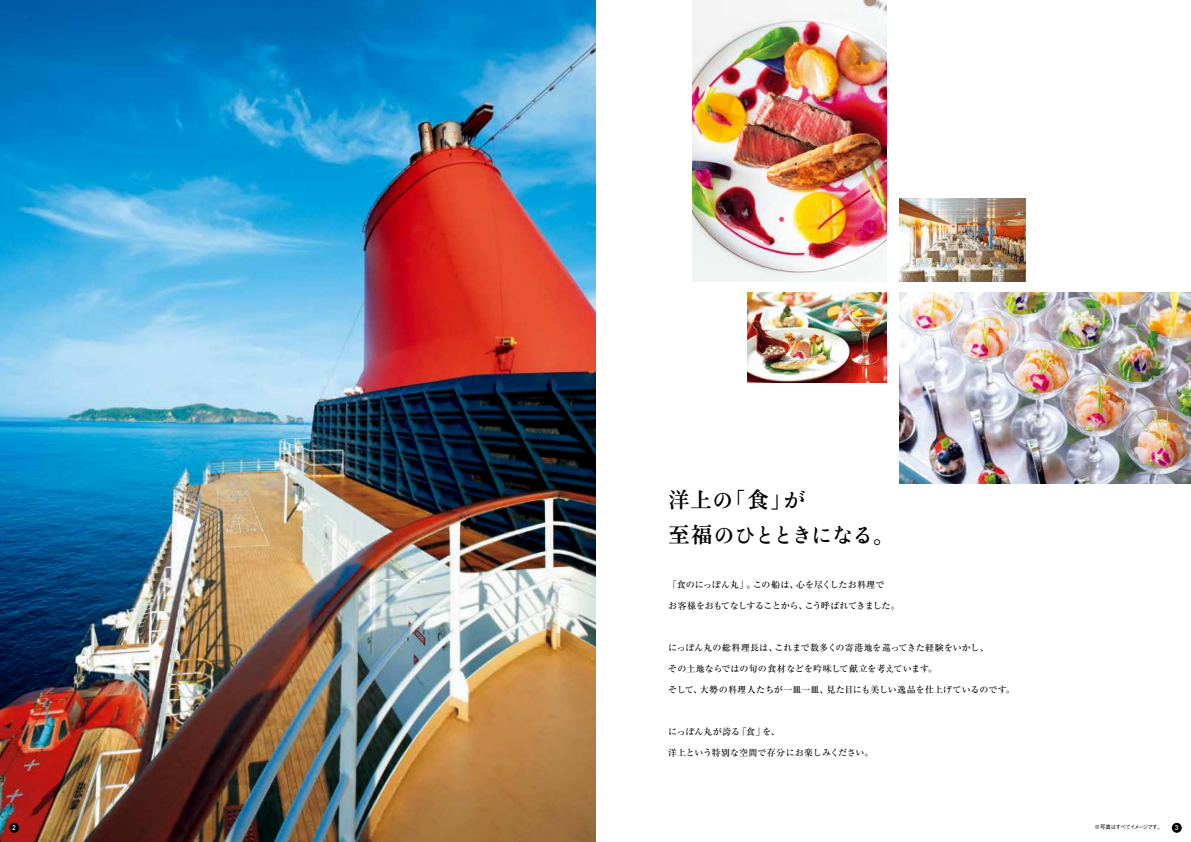
<style>
.page{position:relative;width:1191px;height:842px;background:#fff}
.page>*{position:absolute;margin:0;border:0;box-sizing:border-box;transform-origin:0 0}
.t1{font:22px/34.9px "OT NIS Smin 6 SM";letter-spacing:-.05em;color:#000}
.t2{font:500 9px "Ryumin Pr 5";color:#000}
.t3{font:500 9px "Ryumin Pr 5";letter-spacing:-.045em;color:#000}
.t4{font:500 7px "DIN Pro";color:#fff}
.t5{font:500 5.5px "Gothic BBB Pr 5";letter-spacing:-.125em;color:#000}
</style>
<div class="page">
<img style="left:0;top:0;width:595px;height:842px">
<div style="left:9px;top:823px;width:10px;height:10px;background:#000;border-radius:50%"></div>
<div style="left:1171px;top:823px;width:10px;height:10px;background:#000;border-radius:50%"></div>
<img style="left:899px;top:292px;width:292px;height:191px">
<img style="left:693px;top:0;width:193px;height:281px">
<img style="left:747px;top:293px;width:139px;height:90px">
<img style="left:900px;top:199px;width:125px;height:82px">
<h1 class="t1" style="left:668px;top:484px;width:229px">洋上の「食」が<br>至福のひとときになる。</h1>
<p class="t2" style="left:668px;top:577px;width:218px">「食のにっぽん丸」。この船は、心を尽くしたお料理で</p>
<p class="t3" style="left:668px;top:598px;width:233px">お客様をおもてなしすることから、こう呼ばれてきました。</p>
<p class="t2" style="left:668px;top:640px;width:322px">にっぽん丸の総料理長は、これまで数多くの寄港地を巡ってきた経験をいかし、</p>
<p class="t2" style="left:668px;top:661px;width:270px">その土地ならではの旬の食材などを吟味して献立を考えています。</p>
<p class="t2" style="left:668px;top:682px;width:348px">そして、大勢の料理人たちが一皿一皿、見た目にも美しい逸品を仕上げているのです。</p>
<p class="t2" style="left:668px;top:724px;width:113px">にっぽん丸が誇る「食」を、</p>
<p class="t2" style="left:668px;top:745px;width:207px">洋上という特別な空間で存分にお楽しみください。</p>
<p class="t5" style="left:1094px;top:823px;width:70px">※写真はすべてイメージです。</p>
<p class="t4" style="left:12px;top:822px;width:5px">2</p>
<p class="t4" style="left:1175px;top:822px;width:5px">3</p>
</div>
